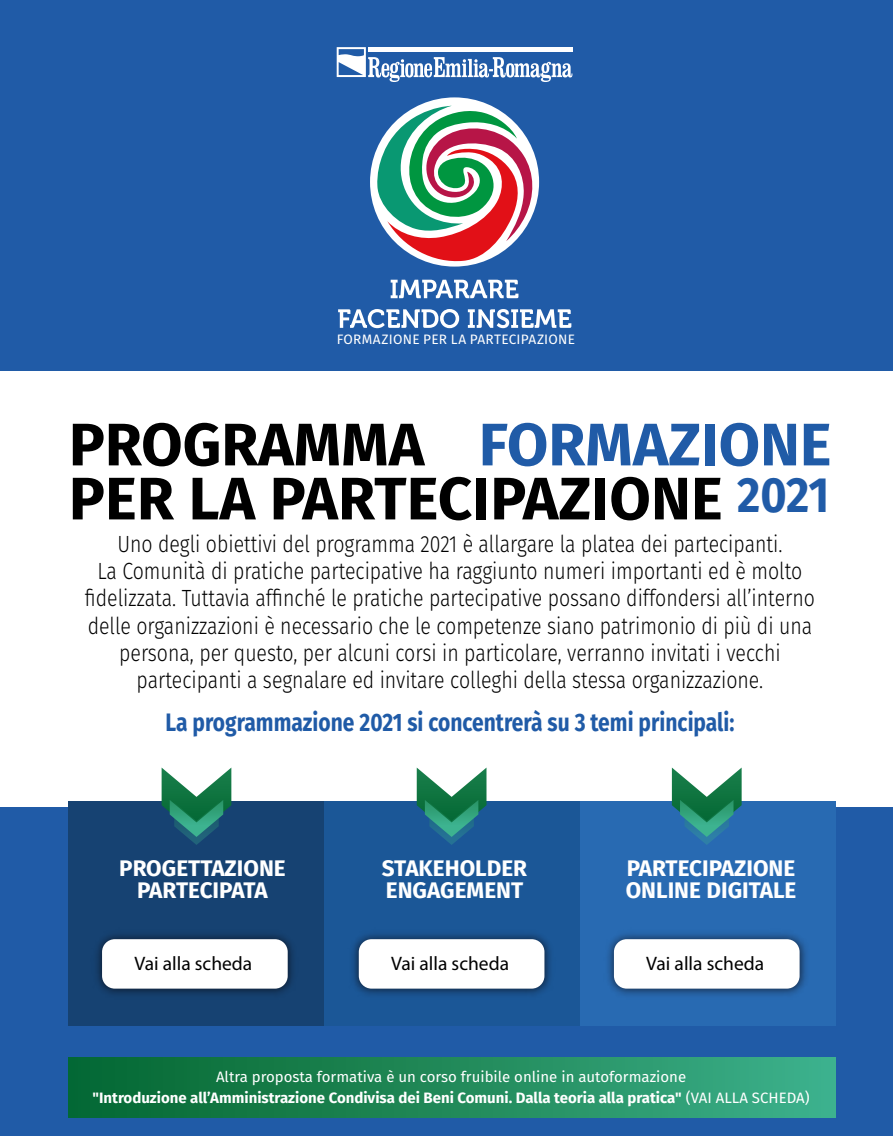
<style>
.page{position:relative;width:893px;height:1136px;background:#fff}
.page>*{position:absolute;margin:0;border:0;box-sizing:border-box;transform-origin:0 0}
.t1{font:700 60px/54px "Fira Sans";color:#000}
.t2{font:700 25.2px "Fira Sans";color:#205ba7;scale:.83 1}
.t3{font:300 23.4px/27px "Fira Sans";color:#000;text-align:center;scale:.83 1}
.t4{font:700 22.5px/22.5px "Fira Sans";color:#fff}
.t5{font:19.5px "Myriad Pro";color:#000}
.t6{font:700 15px/21px "Fira Sans";color:#fff;text-align:center}
.t7{font:13.65px "Fira Sans";letter-spacing:.02em;color:#fff}
.s1{color:#205ba7}
.s2{font-size:49.5px;color:#205ba7}
.s3{font-weight:400}
</style>
<div class="page">
<div style="left:0;top:0;width:893px;height:1135px;background:#205ba7"></div>
<div style="left:370px;top:97px;width:169px;height:169px;background:#fff;border-radius:50%"></div>
<svg style="left:376px;top:106px;width:159px;height:157px"></svg>
<svg style="left:337px;top:47px;width:235px;height:35px"></svg>
<svg style="left:391px;top:280px;width:127px;height:18px"></svg>
<svg style="left:338px;top:309px;width:121px;height:19px"></svg>
<svg style="left:468px;top:309px;width:103px;height:19px"></svg>
<div style="left:0;top:371px;width:893px;height:435px;background:#fff"></div>
<div style="left:69px;top:801px;width:255px;height:224px;background:#164272"></div>
<div style="left:325px;top:801px;width:255px;height:224px;background:#1b5797"></div>
<div style="left:580px;top:801px;width:255px;height:224px;background:#286ab2"></div>
<svg style="left:162px;top:768px;width:69px;height:76px"></svg>
<svg style="left:417px;top:768px;width:69px;height:76px"></svg>
<svg style="left:672px;top:767px;width:70px;height:77px"></svg>
<img style="left:97px;top:934px;width:196px;height:60px">
<div style="left:102px;top:939px;width:186px;height:49px;background:#fff;border-radius:13px"></div>
<img style="left:608px;top:933px;width:198px;height:63px">
<div style="left:614px;top:939px;width:186px;height:49px;background:#fff;border-radius:13px"></div>
<img style="left:353px;top:934px;width:198px;height:61px">
<div style="left:359px;top:939px;width:185px;height:49px;background:#fff;border-radius:13px"></div>
<div style="left:69px;top:1057px;width:766px;height:60px;background:linear-gradient(to right,#05662f,#3db08a)"></div>
<p class="t7" style="left:337px;top:329px;width:240px">FORMAZIONE PER LA PARTECIPAZIONE</p>
<h1 class="t1" style="left:69px;top:417px;width:764px">PROGRAMMA <span class="s1">FORMAZIONE<br></span>PER LA PARTECIPAZIONE <span class="s2">2021</span></h1>
<p class="t3" style="left:85px;top:530px;width:881px">Uno degli obiettivi del programma 2021 è allargare la platea dei partecipanti.<br>La Comunità di pratiche partecipative ha raggiunto numeri importanti ed è molto fidelizzata. Tuttavia affinché le pratiche partecipative possano diffondersi all’interno delle organizzazioni è necessario che le competenze siano patrimonio di più di una persona, per questo, per alcuni corsi in particolare, verranno invitati i vecchi partecipanti a segnalare ed invitare colleghi della stessa organizzazione.</p>
<p class="t2" style="left:166px;top:704px;width:687px">La programmazione 2021 si concentrerà su 3 temi principali:</p>
<p class="t4" style="left:119px;top:856px;width:168px;text-align:center">PROGETTAZIONE<br>PARTECIPATA</p>
<p class="t4" style="left:626px;top:856px;width:172px">PARTECIPAZIONE<br>ONLINE DIGITALE</p>
<p class="t4" style="left:382px;top:856px;width:147px">STAKEHOLDER<br>ENGAGEMENT</p>
<p class="t5" style="left:134px;top:951px;width:119px">Vai alla scheda</p>
<p class="t5" style="left:391px;top:951px;width:119px">Vai alla scheda</p>
<p class="t5" style="left:646px;top:951px;width:119px">Vai alla scheda</p>
<p class="t6" style="left:93px;top:1065px;width:719px"><span class="s3">Altra proposta formativa è un corso fruibile online in autoformazione<br></span>"Introduzione all’Amministrazione Condivisa dei Beni Comuni. Dalla teoria alla pratica" <span class="s3">(VAI ALLA SCHEDA)</span></p>
</div>
